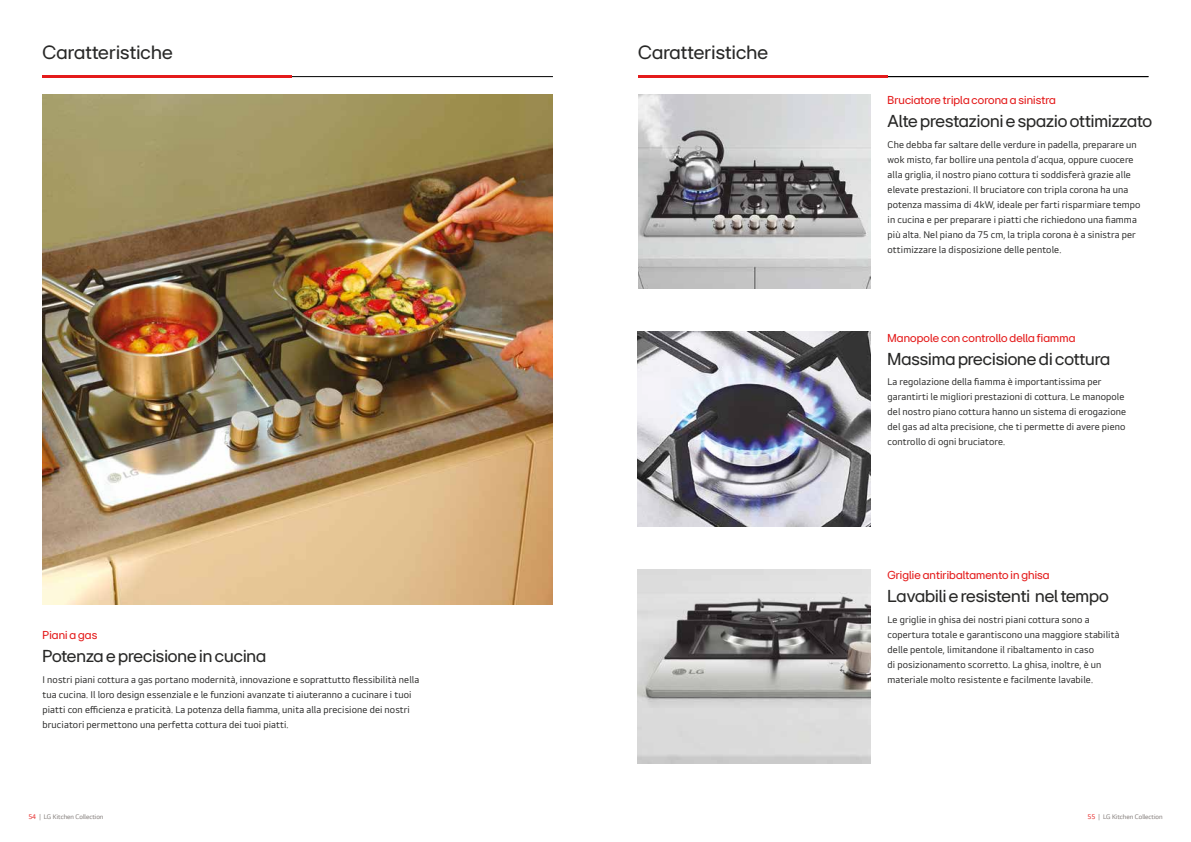
<style>
.page{position:relative;width:1191px;height:842px;background:#fff}
.page>*{position:absolute;margin:0;border:0;box-sizing:border-box;transform-origin:0 0}
.t1{font:20px "LGEI Headline";letter-spacing:.01em;color:#282827}
.t2{font:18px "LGEI Headline";color:#282827}
.t3{font:12px "LGEI Headline";letter-spacing:.01em;color:#e41b1b}
.t4{font:10px/15px "LGEI Text Rg TTF";letter-spacing:.01em;color:#282827}
.t5{font:7px "LG Smart";color:#807a77}
.s1{color:#e41b1b}
</style>
<div class="page">
<hr style="left:57px;top:76px;width:496px;height:1px;background:#000">
<hr style="left:43px;top:75px;width:249px;height:3px;background:#e41b1b">
<img style="left:637px;top:570px;width:233px;height:194px">
<hr style="left:652px;top:76px;width:496px;height:1px;background:#000">
<hr style="left:638px;top:75px;width:249px;height:3px;background:#e41b1b">
<img style="left:637px;top:332px;width:233px;height:194px">
<img style="left:638px;top:94px;width:232px;height:194px">
<img style="left:43px;top:94px;width:510px;height:511px">
<h1 class="t1" style="left:43px;top:40px;width:132px">Caratteristiche</h1>
<h1 class="t1" style="left:638px;top:40px;width:132px">Caratteristiche</h1>
<p class="t3" style="left:43px;top:628px;width:56px">Piani a gas</p>
<p class="t4" style="left:43px;top:672px;width:378px">I nostri piani cottura a gas portano modernità, innovazione e soprattutto flessibilità nella tua cucina. Il loro design essenziale e le funzioni avanzate ti aiuteranno a cucinare i tuoi piatti con efficienza e praticità. La potenza della fiamma, unita alla precisione dei nostri bruciatori permettono una perfetta cottura dei tuoi piatti.</p>
<h2 class="t2" style="left:43px;top:645px;width:225px">Potenza e precisione in cucina</h2>
<p class="t3" style="left:887px;top:93px;width:170px">Bruciatore tripla corona a sinistra</p>
<p class="t4" style="left:887px;top:137px;width:254px">Che debba far saltare delle verdure in padella, preparare un wok misto, far bollire una pentola d’acqua, oppure cuocere alla griglia, il nostro piano cottura ti soddisferà grazie alle elevate prestazioni. Il bruciatore con tripla corona ha una potenza massima di 4kW, ideale per farti risparmiare tempo in cucina e per preparare i piatti che richiedono una fiamma più alta. Nel piano da 75 cm, la tripla corona è a sinistra per ottimizzare la disposizione delle pentole.</p>
<h2 class="t2" style="left:887px;top:110px;width:266px">Alte prestazioni e spazio ottimizzato</h2>
<p class="t3" style="left:887px;top:330px;width:189px">Manopole con controllo della fiamma</p>
<p class="t4" style="left:887px;top:374px;width:240px">La regolazione della fiamma è importantissima per garantirti le migliori prestazioni di cottura. Le manopole del nostro piano cottura hanno un sistema di erogazione del gas ad alta precisione, che ti permette di avere pieno controllo di ogni bruciatore.</p>
<h2 class="t2" style="left:887px;top:348px;width:224px">Massima precisione di cottura</h2>
<p class="t3" style="left:887px;top:568px;width:164px">Griglie antiribaltamento in ghisa</p>
<p class="t4" style="left:887px;top:612px;width:233px">Le griglie in ghisa dei nostri piani cottura sono a copertura totale e garantiscono una maggiore stabilità delle pentole, limitandone il ribaltamento in caso<br>di posizionamento scorretto. La ghisa, inoltre, è un materiale molto resistente e facilmente lavabile.</p>
<h2 class="t2" style="left:887px;top:585px;width:223px">Lavabili e resistenti nel tempo</h2>
<p class="t5" style="left:28px;top:812px;width:77px"><span class="s1">54</span> | LG Kitchen Collection</p>
<p class="t5" style="left:1087px;top:812px;width:77px"><span class="s1">55</span> | LG Kitchen Collection</p>
</div>
